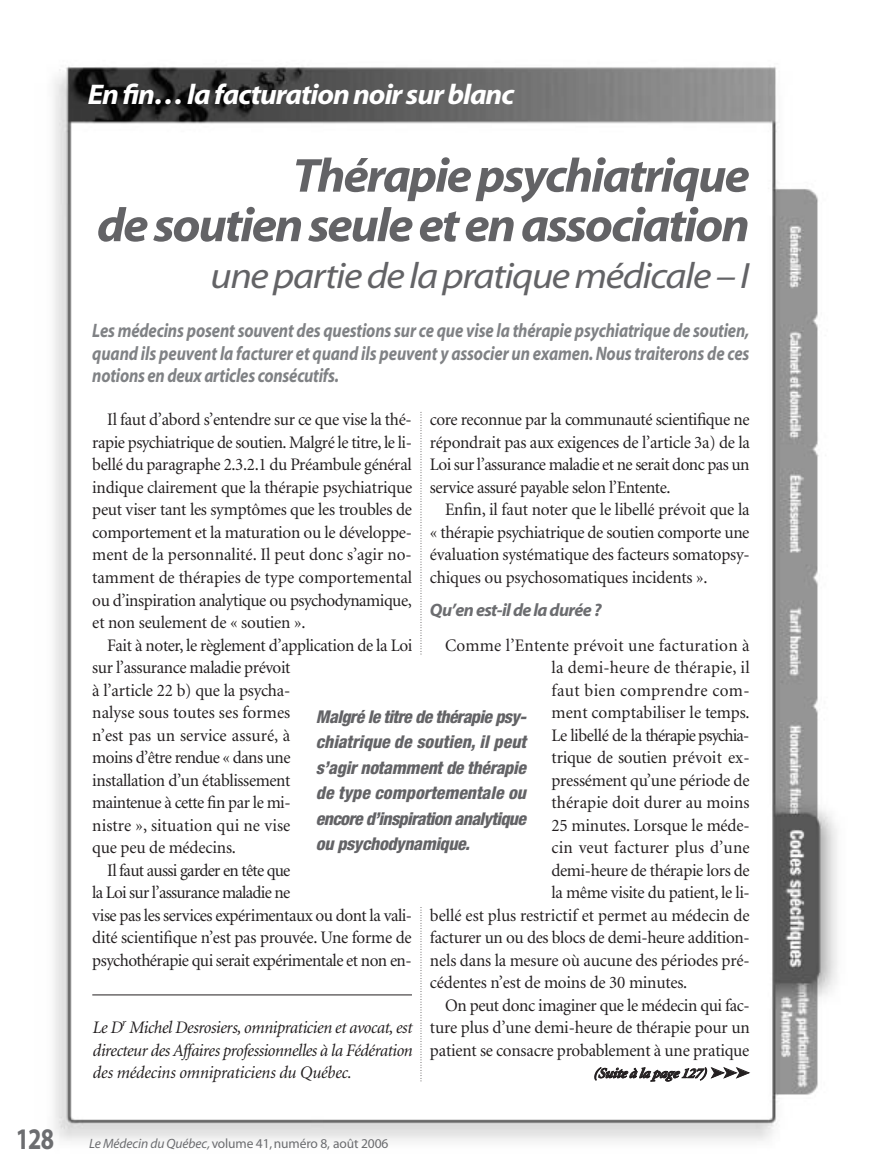
<style>
.page{position:relative;width:878px;height:1175px;background:#fff}
.page>*{position:absolute;margin:0;border:0;box-sizing:border-box;transform-origin:0 0}
.t1{font:italic 700 48px/49.5px "Myriad";letter-spacing:-.04em;color:#636366;text-align:right;scale:1.05 1}
.t2{font:italic 36.75px "Myriad";letter-spacing:-.035em;color:#636366;scale:1.1 1}
.t3{font:700 30px "Myriad";color:#6c6d70;scale:.8 1}
.t4{font:italic 700 28.5px "Myriad";letter-spacing:-.035em;color:#fff;scale:1.05 1}
.t5{font:italic 700 19.5px/22.5px "Myriad";letter-spacing:-.015em;color:#808285;text-align:justify;scale:.85 1}
.t6{font:italic 700 18px "Myriad";letter-spacing:-.035em;color:#6c6d70}
.t7{font:17.7px/22.5px "Minion";letter-spacing:-.015em;color:#231f20;text-align:justify}
.t8{font:italic 800 condensed 17.7px/25.5px "Helvetica Neue";letter-spacing:-.035em;color:#636366;text-align:justify}
.t9{font:italic 17.7px/22.5px "Minion";letter-spacing:-.01em;color:#231f20;text-align:justify}
.t10{font:17.7px "Minion";letter-spacing:.005em;color:#231f20}
.t11{font:17.7px "Minion";letter-spacing:-.04em;color:#231f20}
.t12{font:17.7px "Minion";letter-spacing:.01em;color:#231f20}
.t13{font:17.7px "Minion";letter-spacing:.015em;color:#231f20}
.t14{font:17.7px "Minion";letter-spacing:-.045em;color:#231f20}
.t15{font:17.7px "Minion";letter-spacing:.02em;color:#231f20}
.t16{font:italic 700 14.25px "Minion";letter-spacing:-.02em;color:#231f20}
.t17{font:13.5px "Myriad";letter-spacing:-.01em;color:#6c6d70}
.s1{font-style:italic}
</style>
<div class="page">
<img style="left:54px;top:66px;width:784px;height:1075px">
<svg style="left:420px;top:907px;width:1px;height:175px"></svg>
<svg style="left:420px;top:412px;width:1px;height:243px"></svg>
<hr style="left:92px;top:994px;width:320px;height:1px;background:#231f20">
<div style="left:430px;top:1067px;width:319px;height:16px;background:#fff"></div>
<div style="left:304px;top:664px;width:234px;height:235px;background:#fff"></div>
<h3 class="t4" style="left:88px;top:83px;width:408px">En fin… la facturation noir sur blanc</h3>
<h1 class="t1" style="left:97px;top:156px;width:623px">Thérapie psychiatrique<br>de soutien seule et en association</h1>
<h2 class="t2" style="left:210px;top:261px;width:491px">une partie de la pratique médicale – I</h2>
<p class="t5" style="left:92px;top:321px;width:774px">Les médecins posent souvent des questions sur ce que vise la thérapie psychiatrique de soutien, quand ils peuvent la facturer et quand ils peuvent y associer un examen. Nous traiterons de ces notions en deux articles consécutifs.</p>
<p class="t7" style="left:92px;top:410px;width:321px;text-indent:15px">Il faut d’abord s’entendre sur ce que vise la thé&shy;rapie psychiatrique de soutien. Malgré le titre, le li&shy;bellé du paragraphe 2.3.2.1 du Préambule général indique clairement que la thérapie psychiatrique peut viser tant les symptômes que les troubles de comportement et la maturation ou le développe&shy;ment de la personnalité. Il peut donc s’agir no&shy;tamment de thérapies de type comportemental ou d’inspiration analytique ou psychodynamique, et non seulement de « soutien ».</p>
<p class="t7" style="left:107px;top:635px;width:306px">Fait à noter, le règlement d’application de la Loi</p>
<p class="t7" style="left:92px;top:657px;width:200px">sur l’assurance maladie prévoit</p>
<p class="t7" style="left:92px;top:680px;width:200px">à l’article 22 b) que la psycha-</p>
<p class="t10" style="left:92px;top:705px;width:199px">nalyse sous toutes ses formes</p>
<p class="t7" style="left:92px;top:725px;width:200px">n’est pas un service assuré, à</p>
<p class="t7" style="left:92px;top:747px;width:200px">moins d’être rendue « dans une</p>
<p class="t7" style="left:92px;top:770px;width:200px">installation d’un établissement</p>
<p class="t7" style="left:92px;top:792px;width:200px">maintenue à cette fin par le mi-</p>
<p class="t10" style="left:92px;top:818px;width:200px">nistre », situation qui ne vise</p>
<p class="t7" style="left:92px;top:837px;width:145px">que peu de médecins.</p>
<p class="t11" style="left:107px;top:863px;width:185px">Il faut aussi garder en tête que</p>
<p class="t11" style="left:92px;top:885px;width:199px">la Loi sur l’assurance maladie ne</p>
<p class="t7" style="left:92px;top:905px;width:321px">vise pas les services expérimentaux ou dont la vali-</p>
<p class="t7" style="left:92px;top:927px;width:321px">dité scientifique n’est pas prouvée. Une forme de</p>
<p class="t7" style="left:92px;top:950px;width:321px">psychothérapie qui serait expérimentale et non en-</p>
<p class="t7" style="left:430px;top:410px;width:321px">core reconnue par la communauté scientifique ne répondrait pas aux exigences de l’article 3a) de la Loi sur l’assurance maladie et ne serait donc pas un service assuré payable selon l’Entente.</p>
<p class="t7" style="left:430px;top:500px;width:321px;text-indent:15px">Enfin, il faut noter que le libellé prévoit que la « thérapie psychiatrique de soutien comporte une évaluation systématique des facteurs somatopsy&shy;chiques ou psychosomatiques incidents ».</p>
<p class="t6" style="left:430px;top:603px;width:173px">Qu’en est-il de la durée ?</p>
<p class="t13" style="left:445px;top:638px;width:306px">Comme l’Entente prévoit une facturation à</p>
<p class="t12" style="left:551px;top:660px;width:200px">la demi-heure de thérapie, il</p>
<p class="t15" style="left:551px;top:683px;width:200px">faut bien comprendre com-</p>
<p class="t10" style="left:551px;top:705px;width:200px">ment comptabiliser le temps.</p>
<p class="t14" style="left:551px;top:728px;width:199px">Le libellé de la thérapie psychia-</p>
<p class="t7" style="left:551px;top:747px;width:200px">trique de soutien prévoit ex-</p>
<p class="t7" style="left:551px;top:770px;width:199px">pressément qu’une période de</p>
<p class="t10" style="left:551px;top:795px;width:199px">thérapie doit durer au moins</p>
<p class="t7" style="left:551px;top:815px;width:200px">25 minutes. Lorsque le méde-</p>
<p class="t12" style="left:551px;top:840px;width:200px">cin veut facturer plus d’une</p>
<p class="t7" style="left:551px;top:860px;width:199px">demi-heure de thérapie lors de</p>
<p class="t7" style="left:551px;top:882px;width:200px">la même visite du patient, le li-</p>
<p class="t7" style="left:430px;top:905px;width:321px">bellé est plus restrictif et permet au médecin de</p>
<p class="t7" style="left:430px;top:927px;width:321px">facturer un ou des blocs de demi-heure addition-</p>
<p class="t7" style="left:430px;top:950px;width:321px">nels dans la mesure où aucune des périodes pré-</p>
<p class="t7" style="left:430px;top:972px;width:259px">cédentes n’est de moins de 30 minutes.</p>
<p class="t7" style="left:445px;top:995px;width:306px">On peut donc imaginer que le médecin qui fac-</p>
<p class="t7" style="left:430px;top:1017px;width:321px">ture plus d’une demi-heure de thérapie pour un</p>
<p class="t7" style="left:430px;top:1040px;width:321px">patient se consacre probablement à une pratique</p>
<p class="t8" style="left:316px;top:705px;width:212px">Malgré le titre de thérapie psy&shy;chiatrique de soutien, il peut s’agir notamment de thérapie de type comportementale ou encore d’inspiration analytique ou psychodynamique.</p>
<p class="t9" style="left:92px;top:1017px;width:321px">Le D<sup>r</sup> Michel Desrosiers, omnipraticien et avocat, est directeur des Affaires professionnelles à la Fédération des médecins omnipraticiens du Québec.</p>
<p class="t16" style="left:592px;top:1067px;width:158px">(Suite à lapage 127) ➤➤➤</p>
<h3 class="t3" style="left:16px;top:1127px;width:49px">128</h3>
<p class="t17" style="left:89px;top:1138px;width:301px"><span class="s1">Le Médecin du Québec,</span>volume 41,numéro 8, août 2006</p>
</div>
